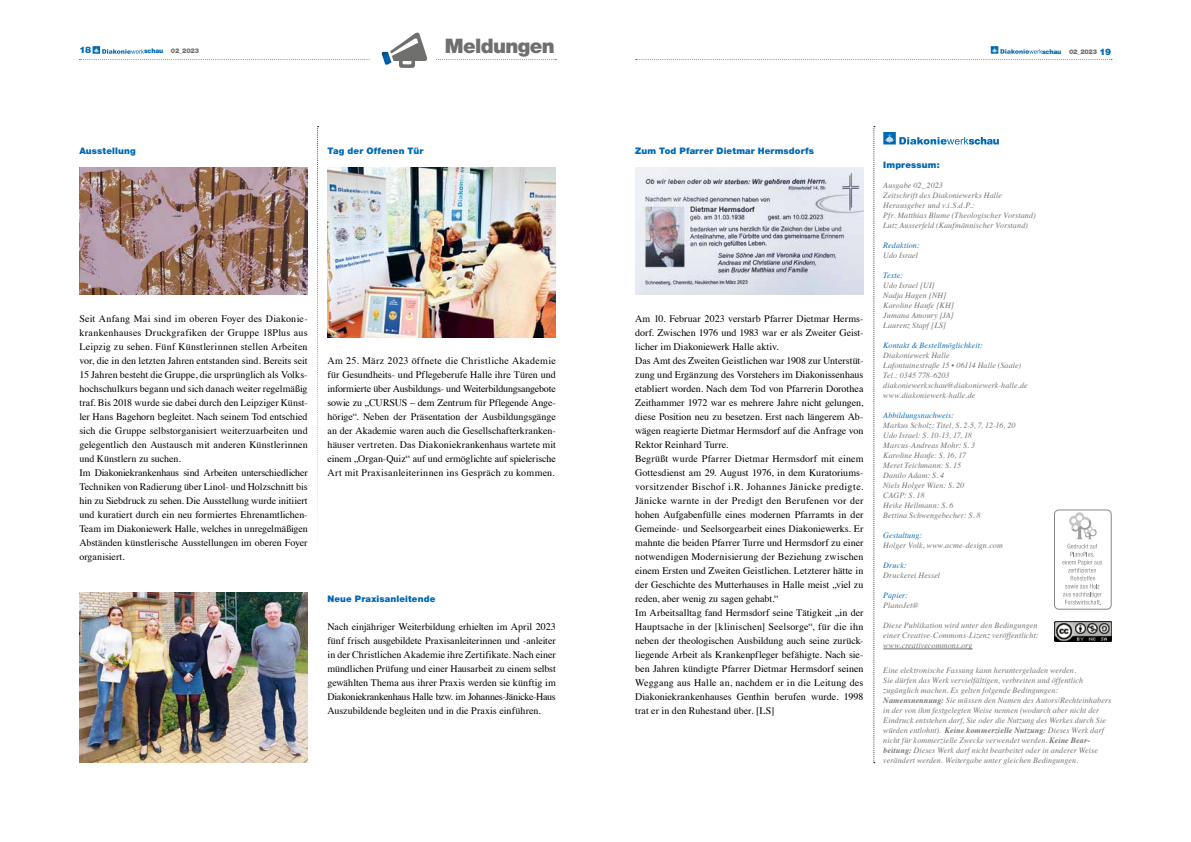
<style>
.page{position:relative;width:1191px;height:842px;background:#fff}
.page>*{position:absolute;margin:0;border:0;box-sizing:border-box;transform-origin:0 0}
.t1{font:900 20px "Helvetica Neue LT Pro";letter-spacing:-.03em;color:#6f6f6e}
.t2{font:10px/14px "Times";letter-spacing:.005em;color:#000}
.t3{font:900 9px "Helvetica Neue LT Pro";letter-spacing:.015em;color:#0069b4}
.t4{font:italic 8px/10px "Times";letter-spacing:.015em;color:#6f6f6e}
.t5{font:italic 8px "Times";letter-spacing:.015em;color:#0069b4}
.t6{font:900 6.5px "Helvetica Neue LT Pro";letter-spacing:-.03em;color:#6f6f6e}
.s1{color:#0069b4}
.s2{font-size:9px;color:#0069b4}
.s3{font-weight:700}
</style>
<div class="page">
<svg style="left:635px;top:46px;width:477px;height:14px"></svg>
<svg style="left:79px;top:32px;width:477px;height:36px"></svg>
<svg style="left:883px;top:132px;width:116px;height:13px"></svg>
<hr style="left:883px;top:649px;width:89px;height:1px;background:#6f6f6e">
<img style="left:1054px;top:621px;width:57px;height:20px">
<svg style="left:1062px;top:512px;width:40px;height:93px"></svg>
<div style="left:1054px;top:510px;width:57px;height:99px;border:1px solid #878786;border-radius:4px"></div>
<svg style="left:873px;top:126px;width:2px;height:637px"></svg>
<svg style="left:317px;top:126px;width:1px;height:411px"></svg>
<img style="left:79px;top:167px;width:229px;height:128px">
<img style="left:327px;top:167px;width:229px;height:170px">
<img style="left:635px;top:167px;width:228px;height:128px">
<img style="left:79px;top:592px;width:229px;height:171px">
<p class="t3" style="left:79px;top:45px;width:13px">18</p>
<p class="t6" style="left:144px;top:47px;width:56px"><span class="s1">schau</span> 02_2023</p>
<h1 class="t1" style="left:445px;top:34px;width:112px">Meldungen</h1>
<p class="t6" style="left:1042px;top:48px;width:70px"><span class="s1">schau</span> 02_2023 <span class="s2">19</span></p>
<p class="t3" style="left:79px;top:146px;width:58px">Ausstellung</p>
<p class="t3" style="left:327px;top:146px;width:98px">Tag der Offenen Tür</p>
<p class="t2" style="left:79px;top:311px;width:230px">Seit Anfang Mai sind im oberen Foyer des Diakonie&shy;krankenhauses Druckgrafiken der Gruppe 18Plus aus Leipzig zu sehen. Fünf Künstlerinnen stellen Arbeiten vor, die in den letzten Jahren entstanden sind. Bereits seit 15 Jahren besteht die Gruppe, die ursprünglich als Volks&shy;hochschulkurs begann und sich danach weiter regelmäßig traf. Bis 2018 wurde sie dabei durch den Leipziger Künst&shy;ler Hans Bagehorn begleitet. Nach seinem Tod entschied sich die Gruppe selbstorganisiert weiterzuarbeiten und gelegentlich den Austausch mit anderen Künstlerinnen und Künstlern zu suchen.<br>Im Diakoniekrankenhaus sind Arbeiten unterschiedlicher Techniken von Radierung über Linol- und Holzschnitt bis hin zu Siebdruck zu sehen. Die Ausstellung wurde initiiert und kuratiert durch ein neu formiertes Ehrenamtlichen-Team im Diakoniewerk Halle, welches in unregelmäßigen Abständen künstlerische Ausstellungen im oberen Foyer organisiert.</p>
<p class="t2" style="left:327px;top:353px;width:230px;text-align:justify">Am 25. März 2023 öffnete die Christliche Akademie für Gesundheits- und Pflegeberufe Halle ihre Türen und informierte über Ausbildungs- und Weiterbildungsangebote sowie zu „CURSUS – dem Zentrum für Pflegende Ange&shy;hörige“. Neben der Präsentation der Ausbildungsgänge an der Akademie waren auch die Gesellschafterkranken&shy;häuser vertreten. Das Diakoniekrankenhaus wartete mit einem „Organ-Quiz“ auf und ermöglichte auf spielerische Art mit Praxisanleiterinnen ins Gespräch zu kommen.</p>
<p class="t3" style="left:327px;top:594px;width:109px">Neue Praxisanleitende</p>
<p class="t2" style="left:327px;top:619px;width:230px;text-align:justify">Nach einjähriger Weiterbildung erhielten im April 2023 fünf frisch ausgebildete Praxisanleiterinnen und -anleiter in der Christlichen Akademie ihre Zertifikate. Nach einer mündlichen Prüfung und einer Hausarbeit zu einem selbst gewählten Thema aus ihrer Praxis werden sie künftig im Diakoniekrankenhaus Halle bzw. im Johannes-Jänicke-Haus Auszubildende begleiten und in die Praxis einführen.</p>
<p class="t3" style="left:635px;top:146px;width:180px">Zum Tod Pfarrer Dietmar Hermsdorfs</p>
<p class="t2" style="left:635px;top:311px;width:230px">Am 10. Februar 2023 verstarb Pfarrer Dietmar Herms&shy;dorf. Zwischen 1976 und 1983 war er als Zweiter Geist&shy;licher im Diakoniewerk Halle aktiv.<br>Das Amt des Zweiten Geistlichen war 1908 zur Unterstüt&shy;zung und Ergänzung des Vorstehers im Diakonissenhaus etabliert worden. Nach dem Tod von Pfarrerin Dorothea Zeithammer 1972 war es mehrere Jahre nicht gelungen, diese Position neu zu besetzen. Erst nach längerem Ab&shy;wägen reagierte Dietmar Hermsdorf auf die Anfrage von Rektor Reinhard Turre.<br>Begrüßt wurde Pfarrer Dietmar Hermsdorf mit einem Gottesdienst am 29. August 1976, in dem Kuratoriums&shy;vorsitzender Bischof i.R. Johannes Jänicke predigte.<br>Jänicke warnte in der Predigt den Berufenen vor der hohen Aufgabenfülle eines modernen Pfarramts in der Gemeinde- und Seelsorgearbeit eines Diakoniewerks. Er mahnte die beiden Pfarrer Turre und Hermsdorf zu einer notwendigen Modernisierung der Beziehung zwischen einem Ersten und Zweiten Geistlichen. Letzterer hätte in der Geschichte des Mutterhauses in Halle meist „viel zu reden, aber wenig zu sagen gehabt.“<br>Im Arbeitsalltag fand Hermsdorf seine Tätigkeit „in der Hauptsache in der [klinischen] Seelsorge“, für die ihn neben der theologischen Ausbildung auch seine zurück&shy;liegende Arbeit als Krankenpfleger befähigte. Nach sie&shy;ben Jahren kündigte Pfarrer Dietmar Hermsdorf seinen Weggang aus Halle an, nachdem er in die Leitung des Diakoniekrankenhauses Genthin berufen wurde. 1998 trat er in den Ruhestand über. [LS]</p>
<p class="t3" style="left:883px;top:160px;width:58px">Impressum:</p>
<p class="t4" style="left:883px;top:180px;width:154px">Ausgabe 02_2023<br>Zeitschrift des Diakoniewerks Halle Herausgeber und v.i.S.d.P.:<br>Pfr. Matthias Blume (Theologischer Vorstand)<br>Lutz Ausserfeld (Kaufmännischer Vorstand)</p>
<p class="t5" style="left:883px;top:239px;width:38px">Redaktion:</p>
<p class="t4" style="left:883px;top:250px;width:36px">Udo Israel</p>
<p class="t5" style="left:883px;top:269px;width:21px">Texte:</p>
<p class="t4" style="left:883px;top:280px;width:72px">Udo Israel [UI]<br>Nadja Hagen [NH]<br>Karoline Haufe [KH]<br>Jumana Amoury [JA]<br>Laurenz Stapf [LS]</p>
<p class="t5" style="left:883px;top:339px;width:101px">Kontakt &amp; Bestellmöglichkeit:</p>
<p class="t4" style="left:883px;top:350px;width:146px">Diakoniewerk Halle<br>Lafontainestraße 15 • 06114 Halle (Saale)<br>Tel.: 0345 778-6203 diakoniewerkschau@diakoniewerk-halle.de www.diakoniewerk-halle.de</p>
<p class="t5" style="left:883px;top:409px;width:72px">Abbildungsnachweis:</p>
<p class="t4" style="left:883px;top:420px;width:134px">Markus Scholz: Titel, S. 2-5, 7, 12-16, 20<br>Udo Israel: S. 10-13, 17, 18<br>Marcus-Andreas Mohr: S. 3<br>Karoline Haufe: S. 16, 17<br>Meret Teichmann: S. 15<br>Danilo Adam: S. 4<br>Niels Holger Wien: S. 20<br>CAGP: S. 18<br>Heike Hellmann: S. 6<br>Bettina Schwengebecher: S. 8</p>
<p class="t5" style="left:883px;top:529px;width:40px">Gestaltung:</p>
<p class="t4" style="left:883px;top:540px;width:121px">Holger Volk, www.acme-design.com</p>
<p class="t5" style="left:883px;top:559px;width:25px">Druck:</p>
<p class="t4" style="left:883px;top:570px;width:58px">Druckerei Hessel</p>
<p class="t5" style="left:883px;top:589px;width:26px">Papier:</p>
<p class="t4" style="left:883px;top:600px;width:37px">PlanoJet®</p>
<p class="t4" style="left:883px;top:620px;width:157px">Diese Publikation wird unter den Bedingungen einer Creative-Commons-Lizenz veröffentlicht: www.creativecommons.org</p>
<p class="t4" style="left:883px;top:664px;width:229px">Eine elektronische Fassung kann heruntergeladen werden.<br>Sie dürfen das Werk vervielfältigen, verbreiten und öffentlich zugänglich machen. Es gelten folgende Bedingungen:<br><span class="s3">Namensnennung:</span> Sie müssen den Namen des Autors/Rechteinhabers in der von ihm festgelegten Weise nennen (wodurch aber nicht der Eindruck entstehen darf, Sie oder die Nutzung des Werkes durch Sie würden entlohnt). <span class="s3">Keine kommerzielle Nutzung:</span> Dieses Werk darf nicht für kommerzielle Zwecke verwendet werden. <span class="s3">Keine Bear&shy;beitung:</span> Dieses Werk darf nicht bearbeitet oder in anderer Weise verändert werden. Weitergabe unter gleichen Bedingungen.</p>
</div>
